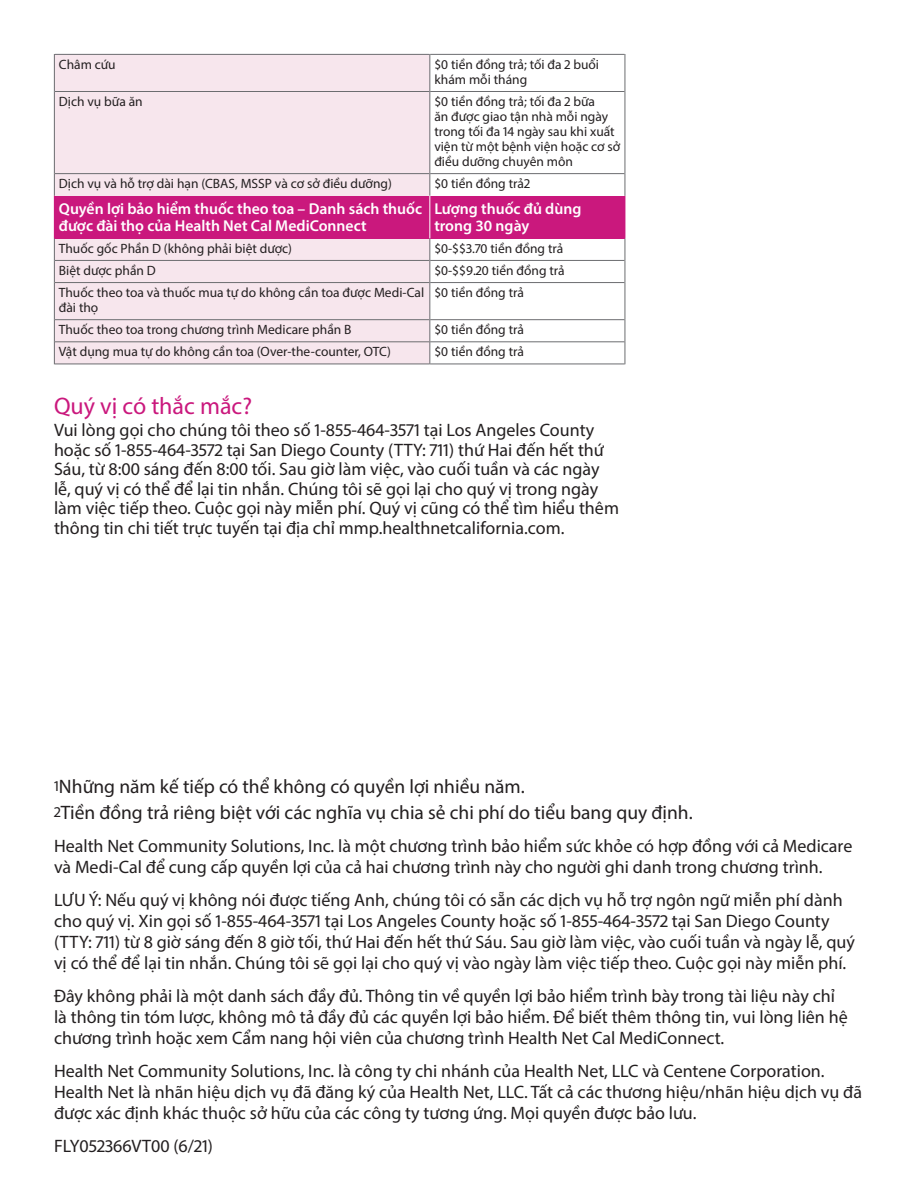
<style>
.page{position:relative;width:918px;height:1188px;background:#fff}
.page>*{position:absolute;margin:0;border:0;box-sizing:border-box;transform-origin:0 0}
.t1{font:24px "Myriad Pro";color:#ca187d}
.t2{font:19.5px "Myriad Pro";color:#231f20}
.t3{font:18px/21px "Myriad Pro";color:#231f20}
.t4{font:600 15.75px/16.5px "Myriad Pro";color:#fff}
.t5{font:13.5px/15px "Myriad Pro";color:#231f20}
.s1{font-size:15px}
</style>
<div class="page">
<div style="left:54px;top:54px;width:376px;height:38px;background:#f7e6ed"></div>
<div style="left:54px;top:92px;width:376px;height:82px;background:#f7e6ed"></div>
<div style="left:54px;top:174px;width:376px;height:22px;background:#f7e6ed"></div>
<div style="left:54px;top:238px;width:376px;height:22px;background:#f7e6ed"></div>
<div style="left:54px;top:260px;width:376px;height:23px;background:#f7e6ed"></div>
<div style="left:54px;top:283px;width:376px;height:37px;background:#f7e6ed"></div>
<div style="left:54px;top:320px;width:376px;height:22px;background:#f7e6ed"></div>
<div style="left:54px;top:342px;width:376px;height:22px;background:#f7e6ed"></div>
<div style="left:54px;top:196px;width:376px;height:42px;background:#ca187d"></div>
<div style="left:430px;top:196px;width:195px;height:42px;background:#ca187d"></div>
<hr style="left:55px;top:54px;width:374px;height:1px;background:#6c6d70">
<hr style="left:54px;top:54px;width:1px;height:38px;background:#6c6d70">
<hr style="left:430px;top:54px;width:195px;height:1px;background:#6c6d70">
<hr style="left:429px;top:54px;width:1px;height:38px;background:#6c6d70">
<hr style="left:625px;top:54px;width:1px;height:38px;background:#6c6d70">
<hr style="left:55px;top:91px;width:374px;height:1px;background:#6c6d70">
<hr style="left:54px;top:92px;width:1px;height:82px;background:#6c6d70">
<hr style="left:430px;top:91px;width:195px;height:1px;background:#6c6d70">
<hr style="left:429px;top:92px;width:1px;height:82px;background:#6c6d70">
<hr style="left:625px;top:92px;width:1px;height:82px;background:#6c6d70">
<hr style="left:55px;top:173px;width:374px;height:1px;background:#6c6d70">
<svg style="left:54px;top:174px;width:1px;height:22px"></svg>
<hr style="left:430px;top:173px;width:195px;height:1px;background:#6c6d70">
<svg style="left:429px;top:174px;width:1px;height:22px"></svg>
<svg style="left:625px;top:174px;width:1px;height:22px"></svg>
<hr style="left:55px;top:260px;width:374px;height:1px;background:#6c6d70">
<svg style="left:54px;top:238px;width:1px;height:45px"></svg>
<hr style="left:430px;top:260px;width:195px;height:1px;background:#6c6d70">
<svg style="left:429px;top:238px;width:1px;height:45px"></svg>
<svg style="left:625px;top:238px;width:1px;height:45px"></svg>
<hr style="left:55px;top:282px;width:374px;height:1px;background:#6c6d70">
<hr style="left:54px;top:283px;width:1px;height:37px;background:#6c6d70">
<hr style="left:430px;top:282px;width:195px;height:1px;background:#6c6d70">
<hr style="left:429px;top:283px;width:1px;height:37px;background:#6c6d70">
<hr style="left:625px;top:283px;width:1px;height:37px;background:#6c6d70">
<hr style="left:55px;top:319px;width:374px;height:1px;background:#6c6d70">
<hr style="left:430px;top:319px;width:195px;height:1px;background:#6c6d70">
<hr style="left:55px;top:341px;width:374px;height:1px;background:#6c6d70">
<svg style="left:54px;top:320px;width:1px;height:44px"></svg>
<hr style="left:430px;top:341px;width:195px;height:1px;background:#6c6d70">
<svg style="left:429px;top:320px;width:1px;height:44px"></svg>
<svg style="left:625px;top:320px;width:1px;height:44px"></svg>
<hr style="left:55px;top:364px;width:374px;height:1px;background:#6c6d70">
<hr style="left:430px;top:364px;width:195px;height:1px;background:#6c6d70">
<hr style="left:429px;top:196px;width:1px;height:42px;background:#fff">
<hr style="left:625px;top:196px;width:1px;height:42px;background:#ca187d">
<p class="t5" style="left:59px;top:57px;width:58px">Châm cứu</p>
<p class="t5" style="left:434px;top:57px;width:166px">$0 tiền đồng trả; tối đa 2 buổi khám mỗi tháng</p>
<p class="t5" style="left:59px;top:94px;width:85px">Dịch vụ bữa ăn</p>
<p class="t5" style="left:434px;top:94px;width:188px">$0 tiền đồng trả; tối đa 2 bữa<br>ăn được giao tận nhà mỗi ngày trong tối đa 14 ngày sau khi xuất viện từ một bệnh viện hoặc cơ sở điều dưỡng chuyên môn</p>
<p class="t5" style="left:59px;top:176px;width:335px">Dịch vụ và hỗ trợ dài hạn (CBAS, MSSP và cơ sở điều dưỡng)</p>
<p class="t5" style="left:434px;top:176px;width:97px">$0 tiền đồng trả2</p>
<p class="t4" style="left:59px;top:200px;width:365px">Quyền lợi bảo hiểm thuốc theo toa – Danh sách thuốc được đài thọ của Health Net Cal MediConnect</p>
<p class="t4" style="left:434px;top:200px;width:149px">Lượng thuốc đủ dùng trong 30 ngày</p>
<p class="t5" style="left:59px;top:241px;width:235px">Thuốc gốc Phần D (không phải biệt dược)</p>
<p class="t5" style="left:434px;top:241px;width:131px">$0-$$3.70 tiền đồng trả</p>
<p class="t5" style="left:59px;top:263px;width:99px">Biệt dược phần D</p>
<p class="t5" style="left:434px;top:263px;width:132px">$0-$$9.20 tiền đồng trả</p>
<p class="t5" style="left:59px;top:285px;width:367px">Thuốc theo toa và thuốc mua tự do không cần toa được Medi-Cal đài thọ</p>
<p class="t5" style="left:434px;top:285px;width:91px">$0 tiền đồng trả</p>
<p class="t5" style="left:59px;top:322px;width:294px">Thuốc theo toa trong chương trình Medicare phần B</p>
<p class="t5" style="left:434px;top:322px;width:91px">$0 tiền đồng trả</p>
<p class="t5" style="left:59px;top:344px;width:334px">Vật dụng mua tự do không cần toa (Over-the-counter, OTC)</p>
<p class="t5" style="left:434px;top:344px;width:91px">$0 tiền đồng trả</p>
<h2 class="t1" style="left:54px;top:391px;width:200px">Quý vị có thắc mắc?</h2>
<p class="t3" style="left:54px;top:420px;width:567px;line-height:19.5px">Vui lòng gọi cho chúng tôi theo số 1-855-464-3571 tại Los Angeles County hoặc số 1-855-464-3572 tại San Diego County (TTY: 711) thứ Hai đến hết thứ Sáu, từ 8:00 sáng đến 8:00 tối. Sau giờ làm việc, vào cuối tuần và các ngày lễ, quý vị có thể để lại tin nhắn. Chúng tôi sẽ gọi lại cho quý vị trong ngày làm việc tiếp theo. Cuộc gọi này miễn phí. Quý vị cũng có thể tìm hiểu thêm thông tin chi tiết trực tuyến tại địa chỉ mmp.healthnetcalifornia.com.</p>
<p class="t2" style="left:54px;top:775px;width:472px"><span class="s1">1</span>Những năm kế tiếp có thể không có quyền lợi nhiều năm.</p>
<p class="t2" style="left:54px;top:800px;width:640px"><span class="s1">2</span>Tiền đồng trả riêng biệt với các nghĩa vụ chia sẻ chi phí do tiểu bang quy định.</p>
<p class="t3" style="left:54px;top:835px;width:800px">Health Net Community Solutions, Inc. là một chương trình bảo hiểm sức khỏe có hợp đồng với cả Medicare và Medi-Cal để cung cấp quyền lợi của cả hai chương trình này cho người ghi danh trong chương trình.</p>
<p class="t3" style="left:54px;top:889px;width:802px">LƯU Ý: Nếu quý vị không nói được tiếng Anh, chúng tôi có sẵn các dịch vụ hỗ trợ ngôn ngữ miễn phí dành cho quý vị. Xin gọi số 1-855-464-3571 tại Los Angeles County hoặc số 1-855-464-3572 tại San Diego County (TTY: 711) từ 8 giờ sáng đến 8 giờ tối, thứ Hai đến hết thứ Sáu. Sau giờ làm việc, vào cuối tuần và ngày lễ, quý vị có thể để lại tin nhắn. Chúng tôi sẽ gọi lại cho quý vị vào ngày làm việc tiếp theo. Cuộc gọi này miễn phí.</p>
<p class="t3" style="left:54px;top:985px;width:795px">Đây không phải là một danh sách đầy đủ. Thông tin về quyền lợi bảo hiểm trình bày trong tài liệu này chỉ là thông tin tóm lược, không mô tả đầy đủ các quyền lợi bảo hiểm. Để biết thêm thông tin, vui lòng liên hệ chương trình hoặc xem Cẩm nang hội viên của chương trình Health Net Cal MediConnect.</p>
<p class="t3" style="left:54px;top:1060px;width:772px">Health Net Community Solutions, Inc. là công ty chi nhánh của Health Net, LLC và Centene Corporation.</p>
<p class="t3" style="left:54px;top:1081px;width:810px">Health Net là nhãn hiệu dịch vụ đã đăng ký của Health Net, LLC. Tất cả các thương hiệu/nhãn hiệu dịch vụ đã được xác định khác thuộc sở hữu của các công ty tương ứng. Mọi quyền được bảo lưu.</p>
<p class="t3" style="left:54px;top:1135px;width:161px">FLY052366VT00 (6/21)</p>
</div>
